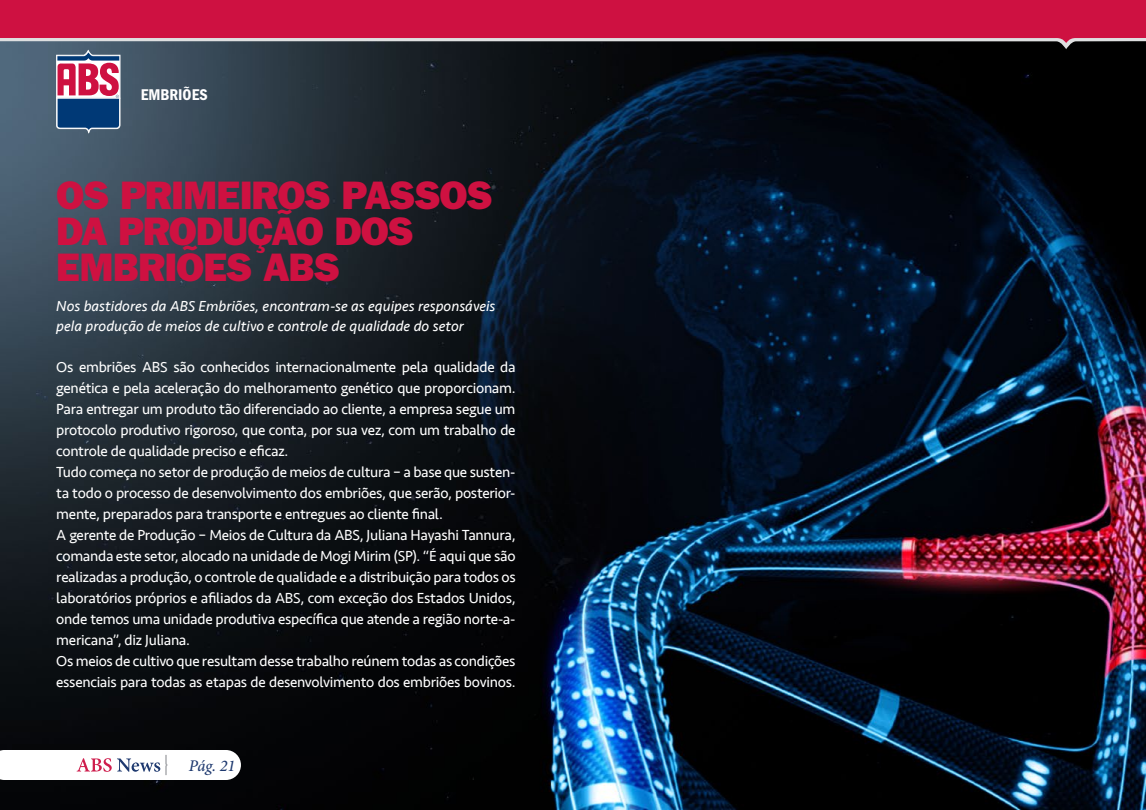
<style>
.page{position:relative;width:1146px;height:810px;background:#fff}
.page>*{position:absolute;margin:0;border:0;box-sizing:border-box;transform-origin:0 0}
.t1{font:39.9px/36px "ITC Franklin Gothic Std Hvy";letter-spacing:-.025em;color:#ce1141}
.t2{font:italic 500 16.27px "Minion Pro";color:#1e396f}
.t3{font:16.05px "ITC Franklin Gothic Std Dm Cd";color:#fff}
.t4{font:15px/21px "Seravek";letter-spacing:-.02em;color:#fff}
.t5{font:italic 14.92px/20.4px "Seravek";color:#fff}
</style>
<div class="page">
<img style="left:0;top:132px;width:1145px;height:678px">
<svg style="left:0;top:750px;width:241px;height:30px"></svg>
<div style="left:0;top:0;width:1145px;height:38px;background:#ce1141"></div>
<svg style="left:0;top:38px;width:1145px;height:94px;background:#202731"></svg>
<p class="t3" style="left:141px;top:85px;width:68px">EMBRIÕES</p>
<h1 class="t1" style="left:56px;top:178px;width:438px">OS PRIMEIROS PASSOS<br>DA PRODUÇÃO DOS<br>EMBRIÕES ABS</h1>
<p class="t5" style="left:56px;top:295px;width:440px">Nos bastidores da ABS Embriões, encontram-se as equipes responsáveis pela produção de meios de cultivo e controle de qualidade do setor</p>
<p class="t4" style="left:56px;top:357px;width:461px">Os embriões ABS são conhecidos internacionalmente pela qualidade da genética e pela aceleração do melhoramento genético que proporcionam.<br>Para entregar um produto tão diferenciado ao cliente, a empresa segue um protocolo produtivo rigoroso, que conta, por sua vez, com um trabalho de controle de qualidade preciso e eficaz.<br>Tudo começa no setor de produção de meios de cultura – a base que susten&shy;ta todo o processo de desenvolvimento dos embriões, que serão, posterior&shy;mente, preparados para transporte e entregues ao cliente final.<br>A gerente de Produção – Meios de Cultura da ABS, Juliana Hayashi Tannura, comanda este setor, alocado na unidade de Mogi Mirim (SP). “É aqui que são realizadas a produção, o controle de qualidade e a distribuição para todos os laboratórios próprios e afiliados da ABS, com exceção dos Estados Unidos, onde temos uma unidade produtiva específica que atende a região norte-a&shy;mericana”, diz Juliana.<br>Os meios de cultivo que resultam desse trabalho reúnem todas as condições essenciais para todas as etapas de desenvolvimento dos embriões bovinos.</p>
<p class="t2" style="left:189px;top:755px;width:48px">Pág. 21</p>
</div>
